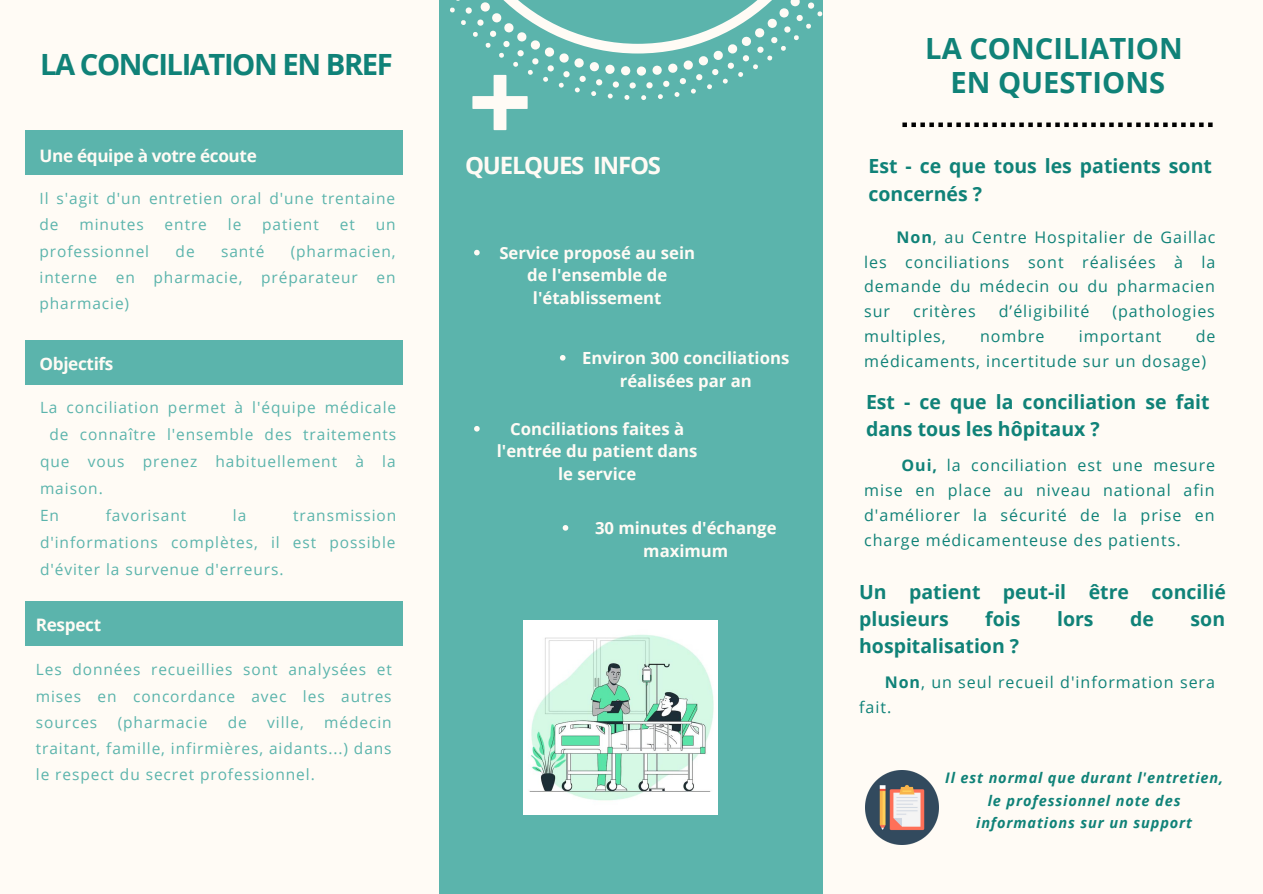
<style>
.page{position:relative;width:1263px;height:894px;background:#fff}
.page>*{position:absolute;margin:0;border:0;box-sizing:border-box;transform-origin:0 0}
.t1{font:700 29.25px "Open Sans";letter-spacing:-.05em;color:#108278}
.t2{font:700 29.1px/33.8px "Open Sans";color:#108278;text-align:center}
.t3{font:700 23.85px "Open Sans";letter-spacing:-.05em;color:#fffbf5}
.t4{font:700 19.5px/27px "Open Sans";color:#108278}
.t5{font:700 17.25px "Open Sans";letter-spacing:-.02em;color:#fffbf5}
.t6{font:700 16.65px/22.5px "Open Sans";color:#fffbf5;text-align:center}
.t7{font:16.05px/24.8px "Open Sans";letter-spacing:.06em;color:#108278;text-align:justify}
.t8{font:15.45px/26.2px "Open Sans";letter-spacing:.06em;color:#5bb4ac;text-align:justify}
.t9{font:italic 700 14.55px/22.5px "Open Sans";letter-spacing:.06em;color:#108278;text-align:center}
.s1{font-weight:700}
</style>
<div class="page">
<div style="left:0;top:0;width:1263px;height:893px;background:#fffbf5"></div>
<div style="left:439px;top:0;width:384px;height:893px;background:#5bb4ac"></div>
<svg style="left:472px;top:100px;width:56px;height:31px"></svg>
<svg style="left:450px;top:0;width:373px;height:100px"></svg>
<svg style="left:902px;top:122px;width:311px;height:5px"></svg>
<img style="left:866px;top:770px;width:73px;height:73px">
<img style="left:524px;top:620px;width:193px;height:194px">
<div style="left:25px;top:131px;width:378px;height:44px;background:#5bb4ac"></div>
<div style="left:26px;top:340px;width:377px;height:44px;background:#5bb4ac"></div>
<div style="left:25px;top:601px;width:378px;height:44px;background:#5bb4ac"></div>
<svg style="left:474px;top:250px;width:6px;height:5px"></svg>
<svg style="left:560px;top:355px;width:5px;height:5px"></svg>
<svg style="left:474px;top:426px;width:6px;height:5px"></svg>
<svg style="left:563px;top:525px;width:5px;height:5px"></svg>
<h1 class="t1" style="left:40px;top:44px;width:354px">LA CONCILIATION EN BREF</h1>
<p class="t5" style="left:39px;top:144px;width:219px">Une équipe à votre écoute</p>
<p class="t8" style="left:39px;top:185px;width:357px">Il s'agit d'un entretien oral d'une trentaine de</p>
<p class="t8" style="left:79px;top:211px;width:66px">minutes</p>
<p class="t8" style="left:165px;top:211px;width:44px">entre</p>
<p class="t8" style="left:228px;top:211px;width:15px">le</p>
<p class="t8" style="left:262px;top:211px;width:58px">patient</p>
<p class="t8" style="left:340px;top:211px;width:17px">et</p>
<p class="t8" style="left:376px;top:211px;width:21px">un</p>
<p class="t8" style="left:39px;top:237px;width:111px">professionnel</p>
<p class="t8" style="left:176px;top:237px;width:21px">de</p>
<p class="t8" style="left:221px;top:237px;width:45px">santé</p>
<p class="t8" style="left:39px;top:237px;width:358px;text-indent:251px">(pharmacien, interne en pharmacie, préparateur en pharmacie)</p>
<p class="t5" style="left:39px;top:351px;width:75px">Objectifs</p>
<p class="t8" style="left:40px;top:393px;width:358px">La conciliation permet à l'équipe médicale</p>
<p class="t8" style="left:49px;top:420px;width:348px">de connaître l'ensemble des traitements</p>
<p class="t8" style="left:40px;top:447px;width:357px">que vous prenez habituellement à la</p>
<p class="t8" style="left:40px;top:474px;width:64px">maison.</p>
<p class="t8" style="left:40px;top:501px;width:21px">En</p>
<p class="t8" style="left:106px;top:501px;width:82px">favorisant</p>
<p class="t8" style="left:233px;top:501px;width:15px">la</p>
<p class="t8" style="left:40px;top:501px;width:358px;line-height:27px;text-indent:253px">transmission d'informations complètes, il est possible d'éviter la survenue d'erreurs.</p>
<p class="t5" style="left:36px;top:612px;width:67px">Respect</p>
<p class="t8" style="left:36px;top:656px;width:358px">Les données recueillies sont analysées et mises en concordance avec les autres sources</p>
<p class="t8" style="left:36px;top:708px;width:357px;text-indent:288px">médecin traitant, famille, infirmières, aidants...) dans le respect du secret professionnel.</p>
<p class="t8" style="left:118px;top:708px;width:91px">(pharmacie</p>
<p class="t8" style="left:228px;top:708px;width:21px">de</p>
<p class="t8" style="left:267px;top:708px;width:38px">ville,</p>
<h3 class="t3" style="left:465px;top:148px;width:198px">QUELQUES INFOS</h3>
<p class="t6" style="left:499px;top:241px;width:197px">Service proposé au sein de l'ensemble de l'établissement</p>
<p class="t6" style="left:582px;top:346px;width:209px">Environ 300 conciliations réalisées par an</p>
<p class="t6" style="left:497px;top:417px;width:202px">Conciliations faites à l'entrée du patient dans le service</p>
<p class="t6" style="left:595px;top:516px;width:183px">30 minutes d'échange maximum</p>
<h2 class="t2" style="left:925px;top:31px;width:259px">LA CONCILIATION<br>EN QUESTIONS</h2>
<p class="t4" style="left:868px;top:152px;width:345px">Est - ce que tous les patients sont concernés ?</p>
<p class="t7" style="left:864px;top:224px;width:353px;text-indent:32px"><span class="s1">Non</span>, au Centre Hospitalier de Gaillac les conciliations sont réalisées à la demande du médecin ou du pharmacien sur</p>
<p class="t7" style="left:913px;top:298px;width:64px">critères</p>
<p class="t7" style="left:999px;top:298px;width:92px">d’éligibilité</p>
<p class="t7" style="left:1112px;top:298px;width:104px">(pathologies</p>
<p class="t7" style="left:864px;top:323px;width:83px">multiples,</p>
<p class="t7" style="left:980px;top:323px;width:66px">nombre</p>
<p class="t7" style="left:1079px;top:323px;width:84px">important</p>
<p class="t7" style="left:864px;top:323px;width:353px;text-indent:332px">de médicaments, incertitude sur un dosage)</p>
<p class="t4" style="left:866px;top:387px;width:345px">Est - ce que la conciliation se fait dans tous les hôpitaux ?</p>
<p class="t7" style="left:864px;top:452px;width:353px;text-indent:37px"><span class="s1">Oui,</span> la conciliation est une mesure mise en place au niveau national afin d'améliorer la sécurité de la prise en charge médicamenteuse des patients.</p>
<p class="t4" style="left:859px;top:577px;width:368px">Un patient peut-il être concilié plusieurs</p>
<p class="t4" style="left:985px;top:604px;width:37px">fois</p>
<p class="t4" style="left:1057px;top:604px;width:38px">lors</p>
<p class="t4" style="left:1130px;top:604px;width:25px">de</p>
<p class="t4" style="left:1190px;top:604px;width:36px">son</p>
<p class="t4" style="left:859px;top:631px;width:162px">hospitalisation ?</p>
<p class="t7" style="left:859px;top:669px;width:357px;text-indent:26px"><span class="s1">Non</span>, un seul recueil d'information sera fait.</p>
<p class="t9" style="left:945px;top:766px;width:280px">Il est normal que durant l'entretien, le professionnel note des informations sur un support</p>
</div>
